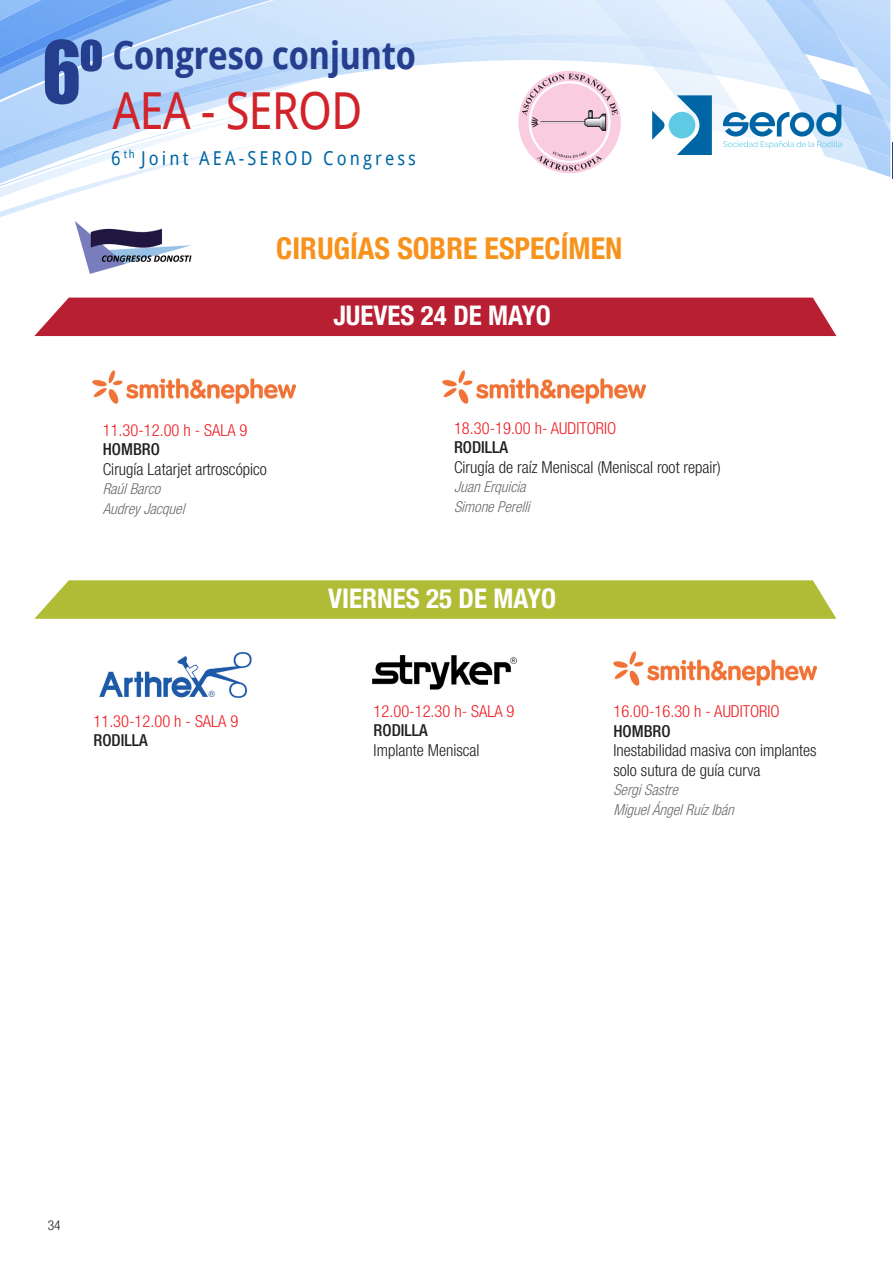
<style>
.page{position:relative;width:893px;height:1263px;background:#fff}
.page>*{position:absolute;margin:0;border:0;box-sizing:border-box;transform-origin:0 0}
.t1{font:79.5px "Impact";color:#253f8e;scale:.9 1}
.t2{font:51px "Droid Sans";letter-spacing:-.02em;color:#d1232a;scale:.9 1}
.t3{font:700 38.55px "Droid Sans";letter-spacing:-.02em;color:#253f8e;scale:.9 1}
.t4{font:700 condensed 30px "Helvetica Neue";color:#f7931d}
.t5{font:700 condensed 27px "Helvetica Neue";color:#fff}
.t6{font:19.2px "Droid Sans";letter-spacing:.18em;color:#0065a4;scale:.9 1}
._1__Ponencias_sin_au{font:300 condensed 16.5px/19.5px "Helvetica Neue LT Com";color:#231f20}
._1__Ponencias_sin_au-2{font:300 condensed 16.5px "Helvetica Neue LT Com";color:#ee1d23}
._1__Ponencias_sin_au-3{font:500 condensed 16.5px "Helvetica Neue LT Com";color:#231f20}
._1__Ponencias_sin_au-4{font:italic 300 condensed 15px "Helvetica Neue LT Com";color:#6c6d70}
.t7{font:300 condensed 13.5px "Helvetica Neue LT Com";color:#231f20}
</style>
<div class="page">
<img style="left:0;top:0;width:541px;height:34px">
<img style="left:0;top:34px;width:773px;height:53px">
<img style="left:0;top:40px;width:500px;height:47px">
<img style="left:0;top:87px;width:676px;height:87px">
<img style="left:0;top:143px;width:265px;height:74px">
<img style="left:885px;top:87px;width:5px;height:15px">
<img style="left:856px;top:0;width:34px;height:87px">
<img style="left:690px;top:0;width:30px;height:64px">
<img style="left:821px;top:149px;width:35px;height:17px">
<img style="left:773px;top:79px;width:48px;height:25px">
<img style="left:764px;top:68px;width:57px;height:11px">
<img style="left:720px;top:0;width:136px;height:68px">
<img style="left:856px;top:157px;width:34px;height:20px">
<img style="left:835px;top:104px;width:55px;height:53px">
<img style="left:821px;top:79px;width:64px;height:42px">
<img style="left:762px;top:0;width:75px;height:37px">
<img style="left:541px;top:0;width:149px;height:42px">
<img style="left:652px;top:67px;width:86px;height:42px">
<img style="left:636px;top:46px;width:79px;height:29px">
<img style="left:627px;top:37px;width:72px;height:16px">
<img style="left:675px;top:97px;width:63px;height:12px">
<div style="left:669px;top:112px;width:26px;height:26px;background:#5fcae3;border-radius:50%"></div>
<svg style="left:677px;top:95px;width:35px;height:60px"></svg>
<svg style="left:652px;top:111px;width:13px;height:29px"></svg>
<svg style="left:723px;top:105px;width:119px;height:44px"></svg>
<div style="left:518px;top:71px;width:103px;height:102px;background:#f9ccdf;border-radius:50%"></div>
<svg style="left:522px;top:74px;width:96px;height:56px"></svg>
<svg style="left:537px;top:151px;width:65px;height:20px"></svg>
<hr style="left:892px;top:142px;width:1px;height:37px;background:#253f8e">
<div style="left:34px;top:298px;width:802px;height:38px;background:#b91f32"></div>
<svg style="left:34px;top:580px;width:802px;height:39px;background:#b3bf3f"></svg>
<img style="left:442px;top:370px;width:203px;height:34px">
<img style="left:92px;top:370px;width:203px;height:34px">
<img style="left:613px;top:651px;width:203px;height:34px">
<img style="left:373px;top:655px;width:144px;height:35px">
<img style="left:99px;top:652px;width:153px;height:46px">
<img style="left:68px;top:216px;width:128px;height:58px">
<h1 class="t1" style="left:42px;top:10px;width:69px">6º</h1>
<h3 class="t3" style="left:112px;top:28px;width:339px">Congreso conjunto</h3>
<h2 class="t2" style="left:112px;top:75px;width:279px">AEA - SEROD</h2>
<p class="t6" style="left:111px;top:144px;width:340px">6 <sup>th</sup> Joint AEA-SEROD Congress</p>
<p class="t4" style="left:276px;top:223px;width:348px">CIRUGÍAS SOBRE ESPECÍMEN</p>
<p class="t5" style="left:333px;top:293px;width:219px">JUEVES 24 DE MAYO</p>
<p class="_1__Ponencias_sin_au-2" style="left:103px;top:420px;width:146px">11.30-12.00 h - SALA 9</p>
<p class="_1__Ponencias_sin_au-3" style="left:103px;top:439px;width:59px">HOMBRO</p>
<p class="_1__Ponencias_sin_au" style="left:103px;top:459px;width:166px">Cirugía Latarjet artroscópico</p>
<p class="_1__Ponencias_sin_au-4" style="left:103px;top:480px;width:63px">RaúlBarco</p>
<p class="_1__Ponencias_sin_au-4" style="left:103px;top:500px;width:87px">AudreyJacquel</p>
<p class="_1__Ponencias_sin_au-2" style="left:94px;top:711px;width:146px">11.30-12.00 h - SALA 9</p>
<p class="_1__Ponencias_sin_au-3" style="left:94px;top:731px;width:56px">RODILLA</p>
<p class="_1__Ponencias_sin_au-2" style="left:454px;top:418px;width:164px">18.30-19.00 h- AUDITORIO</p>
<p class="_1__Ponencias_sin_au-3" style="left:454px;top:438px;width:56px">RODILLA</p>
<p class="_1__Ponencias_sin_au" style="left:454px;top:457px;width:268px">Cirugía de raíz Meniscal (Meniscal root repair)</p>
<p class="_1__Ponencias_sin_au-4" style="left:454px;top:478px;width:77px">JuanErquicia</p>
<p class="_1__Ponencias_sin_au-4" style="left:454px;top:498px;width:81px">SimonePerelli</p>
<p class="t5" style="left:328px;top:576px;width:229px">VIERNES 25 DE MAYO</p>
<p class="_1__Ponencias_sin_au-2" style="left:374px;top:701px;width:142px">12.00-12.30 h- SALA 9</p>
<p class="_1__Ponencias_sin_au-3" style="left:374px;top:720px;width:56px">RODILLA</p>
<p class="_1__Ponencias_sin_au" style="left:374px;top:740px;width:107px">Implante Meniscal</p>
<p class="_1__Ponencias_sin_au-2" style="left:613px;top:702px;width:168px">16.00-16.30 h - AUDITORIO</p>
<p class="_1__Ponencias_sin_au-3" style="left:613px;top:721px;width:59px">HOMBRO</p>
<p class="_1__Ponencias_sin_au" style="left:613px;top:740px;width:205px">Inestabilidad masiva con implantes solo sutura de guía curva</p>
<p class="_1__Ponencias_sin_au-4" style="left:613px;top:781px;width:70px">SergiSastre</p>
<p class="_1__Ponencias_sin_au-4" style="left:613px;top:801px;width:126px">MiguelÁngelRuízIbán</p>
<p class="t7" style="left:48px;top:1217px;width:14px">34</p>
</div>
